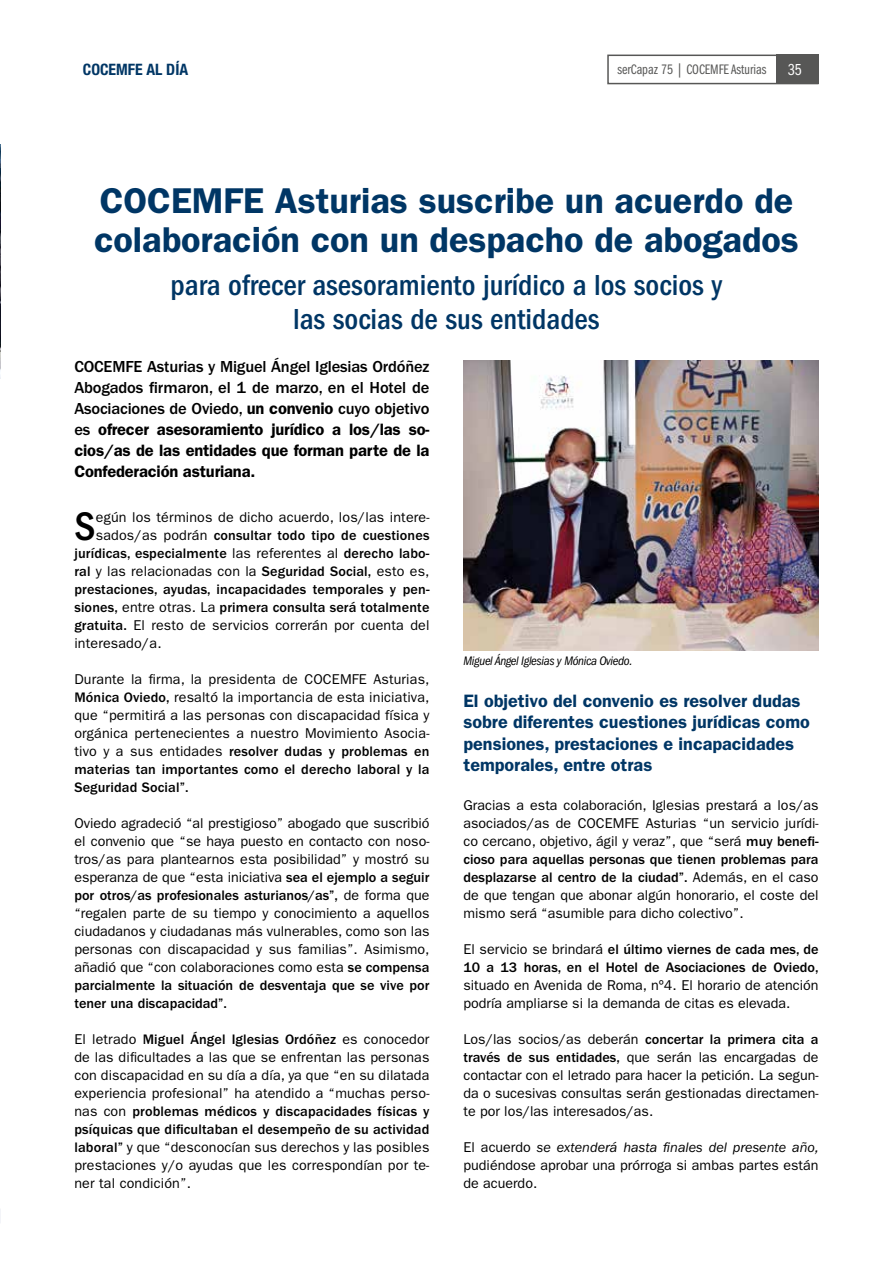
<style>
.page{position:relative;width:893px;height:1263px;background:#fff}
.page>*{position:absolute;margin:0;border:0;box-sizing:border-box;transform-origin:0 0}
.t1{font:500 condensed 41.25px "ITC Franklin Gothic Std";color:#000}
.t2{font:600 36px/39px "ITC Franklin Gothic Std";color:#003665}
.t3{font:500 condensed 30px/34.5px "ITC Franklin Gothic Std";color:#003665;text-align:center}
.t4{font:600 18px/21.6px "ITC Franklin Gothic Std";color:#003665}
.t5{font:500 16.5px/21px "ITC Franklin Gothic Std";letter-spacing:-.01em;color:#000;text-align:justify}
.t6{font:16.5px "ITC Franklin Gothic Std Bk Cp";color:#fff}
.t7{font:700 condensed 15.75px "Helvetica Neue LT Std";color:#003665}
.t8{font:14.25px/18px "ITC Franklin Gothic Std";color:#000;text-align:justify}
.t9{font:500 14.25px/18px "ITC Franklin Gothic Std";letter-spacing:.01em;color:#000}
.t10{font:14.25px "ITC Franklin Gothic Std Bk Cp";color:#575756}
.t11{font:italic condensed 12.75px "ITC Franklin Gothic Std";letter-spacing:-.025em;color:#000}
.s1{font-weight:600}
.s2{font-weight:400}
.s3{font-weight:500}
.s4{font-style:italic}
</style>
<div class="page">
<div style="left:607px;top:55px;width:212px;height:29px;border:2px solid #575756"></div>
<div style="left:776px;top:55px;width:42px;height:29px;background:#575756"></div>
<img style="left:0;top:145px;width:1px;height:233px">
<img style="left:463px;top:360px;width:355px;height:291px">
<p class="t7" style="left:83px;top:60px;width:107px">COCEMFE AL DÍA</p>
<p class="t10" style="left:617px;top:62px;width:150px">serCapaz 75 | COCEMFE Asturias</p>
<p class="t6" style="left:788px;top:61px;width:16px">35</p>
<h2 class="t2" style="left:94px;top:181px;width:706px">COCEMFE Asturias suscribe un acuerdo de colaboración con un despacho de abogados</h2>
<h3 class="t3" style="left:171px;top:268px;width:553px">para ofrecer asesoramiento jurídico a los socios y las socias de sus entidades</h3>
<p class="t5" style="left:74px;top:356px;width:357px">COCEMFE Asturias y Miguel Ángel Iglesias Ordóñez Abogados firmaron, el 1 de marzo, en el Hotel de Asociaciones de Oviedo, <span class="s1">un convenio</span> cuyo objetivo es <span class="s1">ofrecer asesoramiento jurídico a los/las so&shy;cios/as de las entidades que forman parte de la Confederación asturiana.</span></p>
<h1 class="t1" style="left:74px;top:503px;width:23px">S</h1>
<p class="t8" style="left:96px;top:508px;width:335px">egún los términos de dicho acuerdo, los/las intere-</p>
<p class="t9" style="left:96px;top:526px;width:335px"><span class="s2">sados/as podrán</span> consultar todo tipo de cuestiones</p>
<p class="t9" style="left:74px;top:544px;width:357px">jurídicas, especialmente <span class="s2">las referentes al</span> derecho labo-</p>
<p class="t8" style="left:74px;top:562px;width:357px"><span class="s3">ral</span> y las relacionadas con la <span class="s3">Seguridad Social,</span> esto es,</p>
<p class="t9" style="left:74px;top:580px;width:357px">prestaciones, ayudas, incapacidades temporales y pen-</p>
<p class="t9" style="left:74px;top:598px;width:357px">siones, <span class="s2">entre otras. La</span> primera consulta será totalmente</p>
<p class="t8" style="left:74px;top:616px;width:357px"><span class="s3">gratuita.</span> El resto de servicios correrán por cuenta del</p>
<p class="t8" style="left:74px;top:634px;width:89px">interesado/a.</p>
<p class="t8" style="left:74px;top:670px;width:357px">Durante la firma, la presidenta de COCEMFE Asturias, <span class="s3">Mónica Oviedo,</span> resaltó la importancia de esta iniciativa, que “permitirá a las personas con discapacidad física y orgánica pertenecientes a nuestro Movimiento Asocia&shy;tivo y a sus entidades <span class="s3">resolver dudas y problemas en materias tan importantes como el derecho laboral y la Seguridad Social”.</span></p>
<p class="t8" style="left:74px;top:814px;width:357px">Oviedo agradeció “al prestigioso” abogado que suscribió el convenio que “se haya puesto en contacto con noso&shy;tros/as para plantearnos esta posibilidad” y mostró su esperanza de que “esta iniciativa <span class="s3">sea el ejemplo a seguir por otros/as profesionales asturianos/as”,</span> de forma que “regalen parte de su tiempo y conocimiento a aquellos ciudadanos y ciudadanas más vulnerables, como son las personas con discapacidad y sus familias”. Asimismo, añadió que “con colaboraciones como esta <span class="s3">se compensa parcialmente la situación de desventaja que se vive por tener una discapacidad”.</span></p>
<p class="t8" style="left:74px;top:1030px;width:357px">El letrado <span class="s3">Miguel Ángel Iglesias Ordóñez</span> es conocedor de las dificultades a las que se enfrentan las personas con discapacidad en su día a día, ya que “en su dilatada experiencia profesional” ha atendido a “muchas perso&shy;nas con <span class="s3">problemas médicos y discapacidades físicas y psíquicas que dificultaban el desempeño de su actividad laboral”</span> y que “desconocían sus derechos y las posibles prestaciones y/o ayudas que les correspondían por te&shy;ner tal condición”.</p>
<p class="t11" style="left:463px;top:653px;width:170px">Miguel Ángel Iglesias y Mónica Oviedo.</p>
<p class="t4" style="left:463px;top:690px;width:348px">El objetivo del convenio es resolver dudas sobre diferentes cuestiones jurídicas como pensiones, prestaciones e incapacidades temporales, entre otras</p>
<p class="t8" style="left:463px;top:796px;width:357px">Gracias a esta colaboración, Iglesias prestará a los/as asociados/as de COCEMFE Asturias “un servicio jurídi&shy;co cercano, objetivo, ágil y veraz”, que “será <span class="s3">muy benefi&shy;cioso para aquellas personas que tienen problemas para desplazarse al centro de la ciudad”.</span> Además, en el caso de que tengan que abonar algún honorario, el coste del mismo será “asumible para dicho colectivo”.</p>
<p class="t9" style="left:463px;top:940px;width:357px"><span class="s2">El servicio se brindará</span> el último viernes de cada mes, de<br>10 a 13 horas, en el Hotel de Asociaciones de Oviedo,</p>
<p class="t8" style="left:463px;top:976px;width:357px">situado en Avenida de Roma, nº4. El horario de atención podría ampliarse si la demanda de citas es elevada.</p>
<p class="t8" style="left:463px;top:1030px;width:357px">Los/las socios/as deberán <span class="s3">concertar la primera cita a través de sus entidades,</span> que serán las encargadas de contactar con el letrado para hacer la petición. La segun&shy;da o sucesivas consultas serán gestionadas directamen&shy;te por los/las interesados/as.</p>
<p class="t8" style="left:463px;top:1138px;width:357px">El acuerdo <span class="s4">se extenderá hasta finales del presente año, </span>pudiéndose aprobar una prórroga si ambas partes están de acuerdo.</p>
</div>
